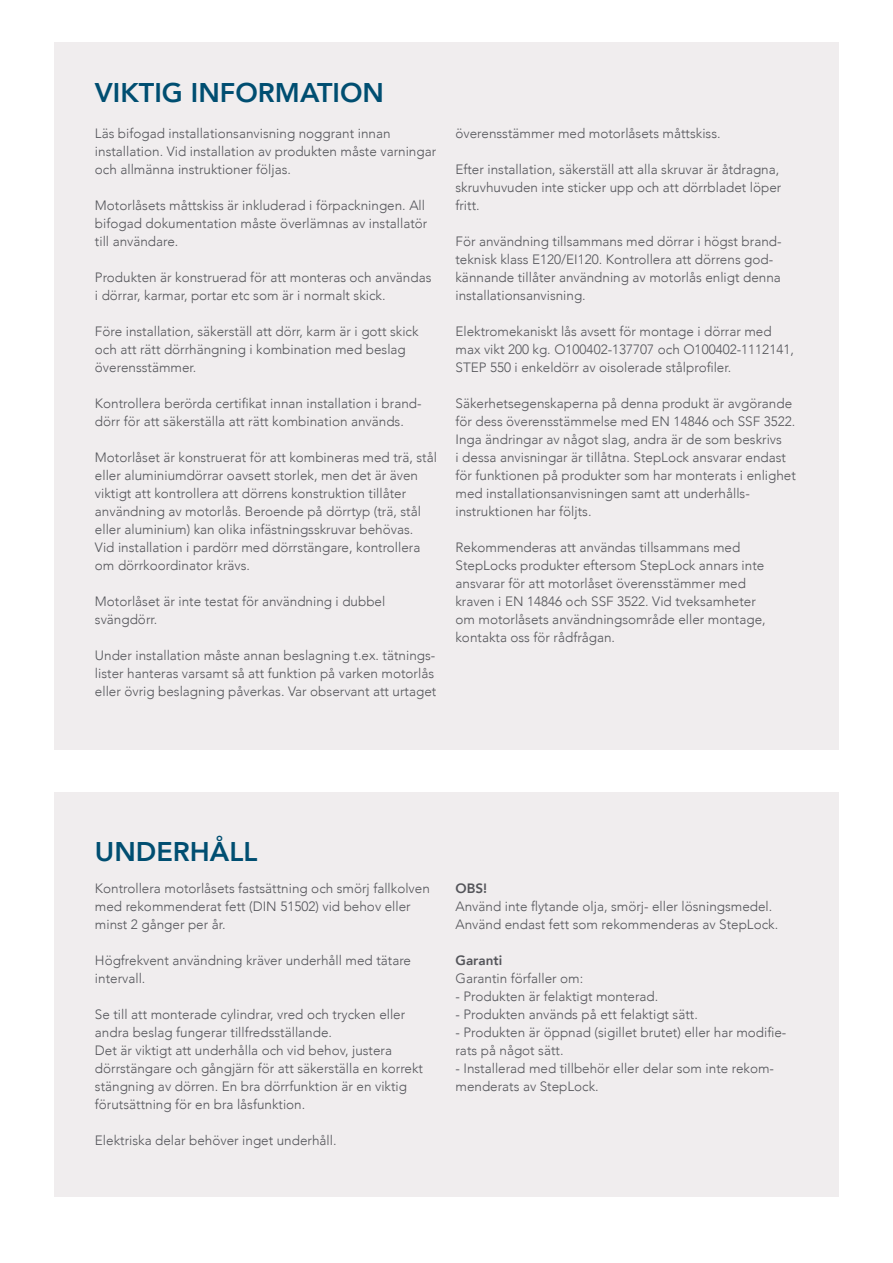
<style>
.page{position:relative;width:893px;height:1263px;background:#fff}
.page>*{position:absolute;margin:0;border:0;box-sizing:border-box;transform-origin:0 0}
.t1{font:800 27px "Avenir LT Com";color:#004e71}
.t2{font:300 13.5px/18px "Avenir LT Com";color:#54555a}
.t3{font:800 13.5px "Avenir LT Com";color:#54555a}
</style>
<div class="page">
<div style="left:54px;top:43px;width:785px;height:707px;background:#f0edee"></div>
<div style="left:54px;top:792px;width:785px;height:404px;background:#f0edee"></div>
<p class="t1" style="left:95px;top:76px;width:291px">VIKTIG INFORMATION</p>
<p class="t2" style="left:95px;top:124px;width:297px">Läs bifogad installationsanvisning noggrant innan</p>
<p class="t2" style="left:95px;top:142px;width:343px">installation. Vid installation av produkten måste varningar och allmänna instruktioner följas.</p>
<p class="t2" style="left:95px;top:196px;width:334px">Motorlåsets måttskiss är inkluderad i förpackningen. All bifogad dokumentation måste överlämnas av installatör till användare.</p>
<p class="t2" style="left:95px;top:268px;width:338px">Produkten är konstruerad för att monteras och användas i dörrar, karmar, portar etc som är i normalt skick.</p>
<p class="t2" style="left:95px;top:322px;width:325px">Före installation, säkerställ att dörr, karm är i gott skick och att rätt dörrhängning i kombination med beslag överensstämmer.</p>
<p class="t2" style="left:95px;top:394px;width:328px">Kontrollera berörda certifikat innan installation i brand&shy;dörr för att säkerställa att rätt kombination används.</p>
<p class="t2" style="left:95px;top:448px;width:343px">Motorlåset är konstruerat för att kombineras med trä, stål eller aluminiumdörrar oavsett storlek, men det är även viktigt att kontrollera att dörrens konstruktion tillåter</p>
<p class="t2" style="left:95px;top:502px;width:327px">användning av motorlås. Beroende på dörrtyp (trä, stål eller aluminium) kan olika infästningsskruvar behövas.</p>
<p class="t2" style="left:95px;top:538px;width:327px">Vid installation i pardörr med dörrstängare, kontrollera om dörrkoordinator krävs.</p>
<p class="t2" style="left:95px;top:592px;width:292px">Motorlåset är inte testat för användning i dubbel</p>
<p class="t2" style="left:95px;top:610px;width:64px">svängdörr.</p>
<p class="t2" style="left:95px;top:646px;width:343px">Under installation måste annan beslagning t.ex. tätnings&shy;lister hanteras varsamt så att funktion på varken motorlås eller övrig beslagning påverkas. Var observant att urtaget</p>
<p class="t2" style="left:455px;top:124px;width:267px">överensstämmer med motorlåsets måttskiss.</p>
<p class="t2" style="left:455px;top:160px;width:327px">Efter installation, säkerställ att alla skruvar är åtdragna, skruvhuvuden inte sticker upp och att dörrbladet löper fritt.</p>
<p class="t2" style="left:455px;top:232px;width:328px">För användning tillsammans med dörrar i högst brand&shy;teknisk klass E120/EI120. Kontrollera att dörrens god&shy;kännande tillåter användning av motorlås enligt denna installationsanvisning.</p>
<p class="t2" style="left:455px;top:322px;width:340px">Elektromekaniskt lås avsett för montage i dörrar med max vikt 200 kg. O100402-137707 och O100402-1112141,<br>STEP 550 i enkeldörr av oisolerade stålprofiler.</p>
<p class="t2" style="left:455px;top:394px;width:342px">Säkerhetsegenskaperna på denna produkt är avgörande för dess överensstämmelse med EN 14846 och SSF 3522.<br>Inga ändringar av något slag, andra är de som beskrivs<br>i dessa anvisningar är tillåtna. StepLock ansvarar endast för funktionen på produkter som har monterats i enlighet med installationsanvisningen samt att underhålls-</p>
<p class="t2" style="left:455px;top:502px;width:138px">instruktionen har följts.</p>
<p class="t2" style="left:455px;top:538px;width:286px">Rekommenderas att användas tillsammans med</p>
<p class="t2" style="left:455px;top:556px;width:310px">StepLocks produkter eftersom StepLock annars inte ansvarar för att motorlåset överensstämmer med</p>
<p class="t2" style="left:455px;top:592px;width:302px">kraven i EN 14846 och SSF 3522. Vid tveksamheter</p>
<p class="t2" style="left:455px;top:610px;width:312px">om motorlåsets användningsområde eller montage, kontakta oss för rådfrågan.</p>
<p class="t1" style="left:95px;top:836px;width:164px">UNDERHÅLL</p>
<p class="t2" style="left:95px;top:879px;width:336px">Kontrollera motorlåsets fastsättning och smörj fallkolven med rekommenderat fett (DIN 51502) vid behov eller minst 2 gånger per år.</p>
<p class="t2" style="left:95px;top:951px;width:318px">Högfrekvent användning kräver underhåll med tätare intervall.</p>
<p class="t2" style="left:95px;top:1005px;width:312px">Se till att monterade cylindrar, vred och trycken eller andra beslag fungerar tillfredsställande.</p>
<p class="t2" style="left:95px;top:1041px;width:330px">Det är viktigt att underhålla och vid behov, justera dörrstängare och gångjärn för att säkerställa en korrekt stängning av dörren. En bra dörrfunktion är en viktig förutsättning för en bra låsfunktion.</p>
<p class="t2" style="left:95px;top:1131px;width:243px">Elektriska delar behöver inget underhåll.</p>
<p class="t3" style="left:455px;top:880px;width:33px">OBS!</p>
<p class="t2" style="left:455px;top:897px;width:324px">Använd inte flytande olja, smörj- eller lösningsmedel.<br>Använd endast fett som rekommenderas av StepLock.</p>
<p class="t3" style="left:455px;top:952px;width:48px">Garanti</p>
<p class="t2" style="left:455px;top:969px;width:129px">Garantin förfaller om:</p>
<p class="t2" style="left:455px;top:987px;width:204px">- Produkten är felaktigt monterad.</p>
<p class="t2" style="left:455px;top:1005px;width:244px">- Produkten används på ett felaktigt sätt.</p>
<p class="t2" style="left:455px;top:1023px;width:332px">- Produkten är öppnad (sigillet brutet) eller har modifie&shy;rats på något sätt.</p>
<p class="t2" style="left:455px;top:1059px;width:320px">- Installerad med tillbehör eller delar som inte rekom&shy;menderats av StepLock.</p>
</div>
